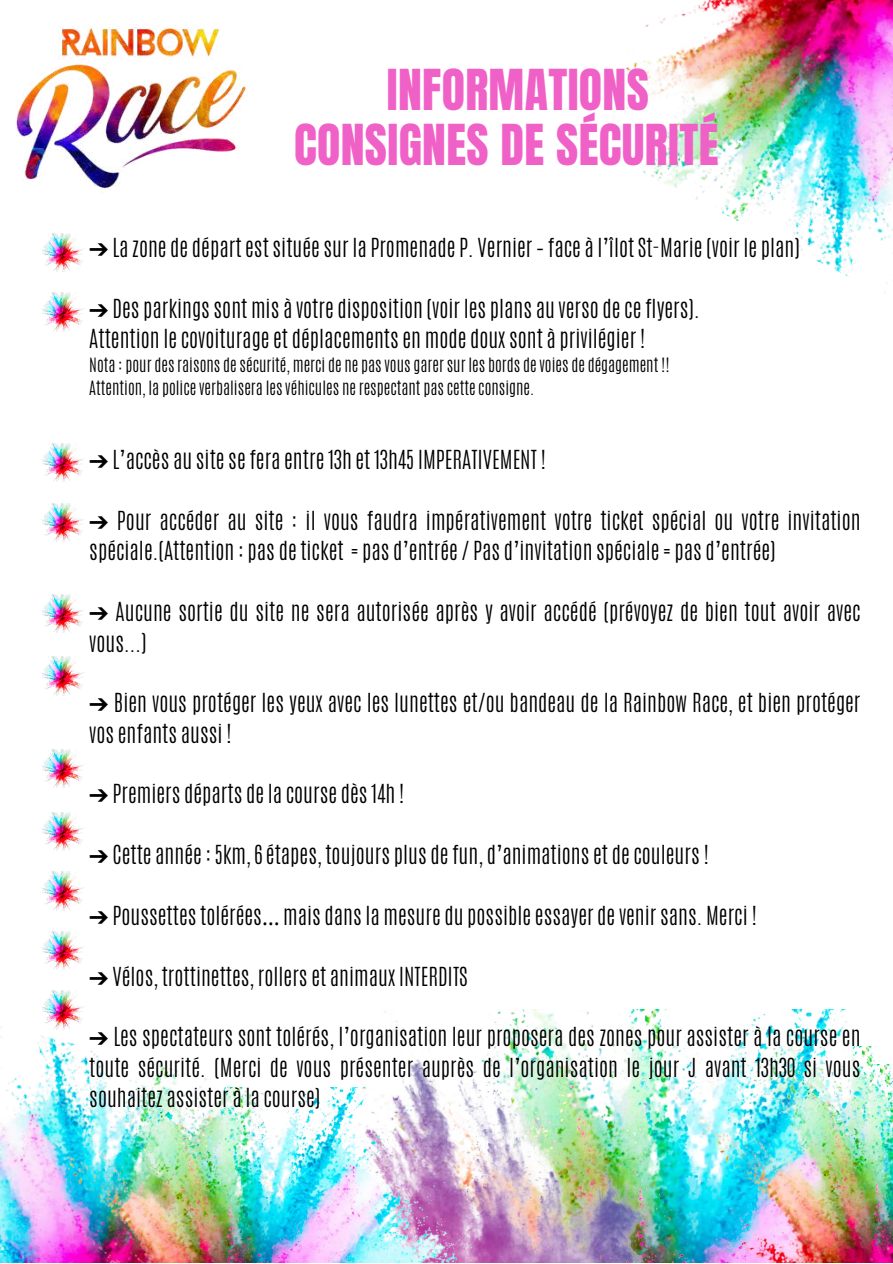
<style>
.page{position:relative;width:893px;height:1264px;background:#fff}
.page>*{position:absolute;margin:0;border:0;box-sizing:border-box;transform-origin:0 0}
.t1{font:48px/55.1px "Anton";letter-spacing:.005em;color:#f061c7;text-align:center}
.t2{font:300 21.9px/30.3px "Antonio";color:#000}
.t3{font:300 16.5px/22.5px "Antonio";color:#000}
.s1{font-family:"Free Serif";font-weight:400}
.s2{font-family:"Noto Sans Gurmukhi";font-weight:400}
</style>
<div class="page">
<img style="left:577px;top:0;width:315px;height:293px">
<img style="left:688px;top:1009px;width:192px;height:55px">
<img style="left:41px;top:233px;width:42px;height:39px">
<img style="left:41px;top:293px;width:42px;height:38px">
<img style="left:41px;top:443px;width:42px;height:39px">
<img style="left:41px;top:594px;width:42px;height:38px">
<img style="left:41px;top:749px;width:42px;height:38px">
<img style="left:41px;top:871px;width:42px;height:39px">
<img style="left:41px;top:503px;width:42px;height:38px">
<img style="left:41px;top:657px;width:42px;height:38px">
<img style="left:41px;top:812px;width:42px;height:38px">
<img style="left:41px;top:931px;width:42px;height:38px">
<img style="left:0;top:990px;width:201px;height:97px">
<img style="left:204px;top:1009px;width:484px;height:253px">
<img style="left:564px;top:1064px;width:328px;height:198px">
<img style="left:0;top:1087px;width:546px;height:175px">
<img style="left:16px;top:26px;width:230px;height:163px">
<h1 class="t1" style="left:294px;top:63px;width:426px">INFORMATIONS<br>CONSIGNES DE SÉCURITÉ</h1>
<p class="t2" style="left:89px;top:232px;width:712px"><span class="s1">➔</span> La zone de départ est située sur la Promenade P. Vernier – face à l’îlot St-Marie (voir le plan)</p>
<p class="t2" style="left:89px;top:293px;width:612px"><span class="s1">➔</span> Des parkings sont mis à votre disposition (voir les plans au verso de ce flyers).<br>Attention le covoiturage et déplacements en mode doux sont à privilégier !</p>
<p class="t3" style="left:89px;top:354px;width:582px">Nota : pour des raisons de sécurité, merci de ne pas vous garer sur les bords de voies de dégagement !!<br>Attention, la police verbalisera les véhicules ne respectant pas cette consigne.</p>
<p class="t2" style="left:89px;top:445px;width:458px"><span class="s1">➔</span> L’accès au site se fera entre 13h et 13h45 IMPERATIVEMENT !</p>
<p class="t2" style="left:89px;top:505px;width:772px"><span class="s1">➔</span> Pour accéder au site : il vous faudra impérativement votre ticket spécial ou votre invitation spéciale.(Attention : pas de ticket = pas d’entrée / Pas d’invitation spéciale = pas d’entrée)</p>
<p class="t2" style="left:89px;top:596px;width:772px"><span class="s1">➔</span> Aucune sortie du site ne sera autorisée après y avoir accédé (prévoyez de bien tout avoir avec vous...)</p>
<p class="t2" style="left:89px;top:688px;width:772px"><span class="s1">➔</span> Bien vous protéger les yeux avec les lunettes et/ou bandeau de la Rainbow Race, et bien protéger vos enfants aussi !</p>
<p class="t2" style="left:89px;top:779px;width:317px"><span class="s1">➔</span> Premiers départs de la course dès 14h !</p>
<p class="t2" style="left:89px;top:839px;width:621px"><span class="s1">➔</span> Cette année : 5km, 6 étapes, toujours plus de fun, d’animations et de couleurs !</p>
<p class="t2" style="left:89px;top:900px;width:669px"><span class="s1">➔</span> Poussettes tolérées<span class="s2">…</span> mais dans la mesure du possible essayer de venir sans. Merci !</p>
<p class="t2" style="left:89px;top:961px;width:380px"><span class="s1">➔</span> Vélos, trottinettes, rollers et animaux INTERDITS</p>
<p class="t2" style="left:89px;top:1021px;width:772px;text-align:justify"><span class="s1">➔</span> Les spectateurs sont tolérés, l’organisation leur proposera des zones pour assister à la course en toute sécurité. (Merci de vous présenter auprès de l’organisation le jour J avant 13h30 si vous souhaitez assister à la course)</p>
</div>
